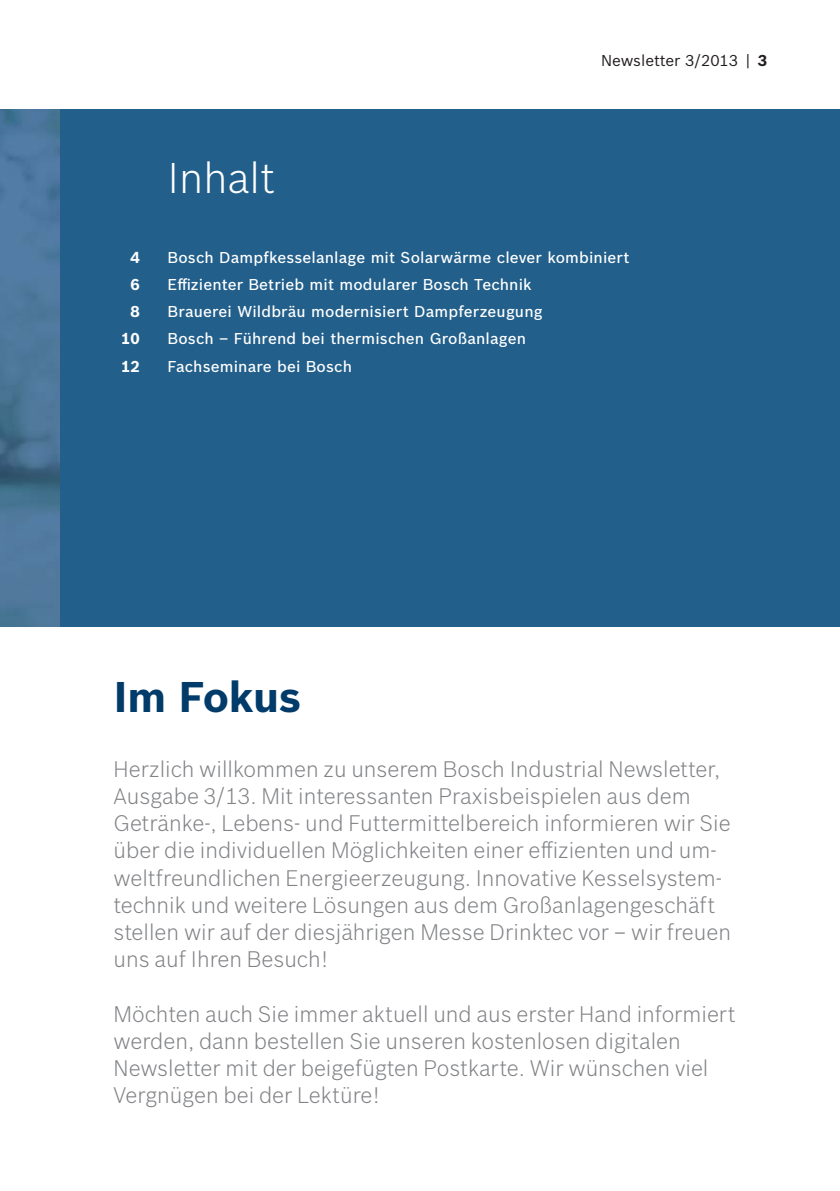
<style>
.page{position:relative;width:840px;height:1191px;background:#fff}
.page>*{position:absolute;margin:0;border:0;box-sizing:border-box;transform-origin:0 0}
.t1{font:700 42px "Bosch Sans";letter-spacing:-.01em;color:#003b6a}
.t2{font:300 42px "Bosch Sans";color:#fff}
.t3{font:300 22px/27.2px "Bosch Sans";color:#808285}
.t4{font:500 15.4px "Bosch Sans";letter-spacing:.01em;color:#fff}
.t5{font:15.4px "Bosch Sans";color:#231f20}
.t6{font:700 15.4px "Bosch Sans";color:#fff}
.s1{font-weight:700}
</style>
<div class="page">
<div style="left:5px;top:109px;width:834px;height:517px;background:#225f8b"></div>
<img style="left:0;top:109px;width:59px;height:517px">
<h1 class="t2" style="left:167px;top:159px;width:109px">Inhalt</h1>
<p class="t5" style="left:601px;top:53px;width:168px">Newsletter 3/2013 | <span class="s1">3</span></p>
<p class="t6" style="left:130px;top:248px;width:11px">4</p>
<p class="t4" style="left:168px;top:250px;width:463px">Bosch Dampfkesselanlage mit Solarwärme clever kombiniert</p>
<p class="t6" style="left:130px;top:276px;width:11px">6</p>
<p class="t4" style="left:168px;top:277px;width:365px">Effizienter Betrieb mit modularer Bosch Technik</p>
<p class="t6" style="left:130px;top:303px;width:11px">8</p>
<p class="t4" style="left:168px;top:304px;width:376px">Brauerei Wildbräu modernisiert Dampferzeugung</p>
<p class="t6" style="left:121px;top:330px;width:20px">10</p>
<p class="t4" style="left:168px;top:332px;width:360px">Bosch – Führend bei thermischen Großanlagen</p>
<p class="t6" style="left:121px;top:357px;width:20px">12</p>
<p class="t4" style="left:168px;top:359px;width:186px">Fachseminare bei Bosch</p>
<h1 class="t1" style="left:114px;top:673px;width:189px">Im Fokus</h1>
<p class="t3" style="left:114px;top:757px;width:618px">Herzlich willkommen zu unserem Bosch Industrial Newsletter, Ausgabe 3/13. Mit interessanten Praxisbeispielen aus dem Getränke-, Lebens- und Futtermittelbereich informieren wir Sie über die individuellen Möglichkeiten einer effizienten und um&shy;weltfreundlichen Energieerzeugung. Innovative Kesselsystem&shy;technik und weitere Lösungen aus dem Großanlagengeschäft stellen wir auf der diesjährigen Messe Drinktec vor – wir freuen uns auf Ihren Besuch!</p>
<p class="t3" style="left:114px;top:1002px;width:623px">Möchten auch Sie immer aktuell und aus erster Hand informiert werden, dann bestellen Sie unseren kostenlosen digitalen Newsletter mit der beigefügten Postkarte. Wir wünschen viel Vergnügen bei der Lektüre!</p>
</div>
